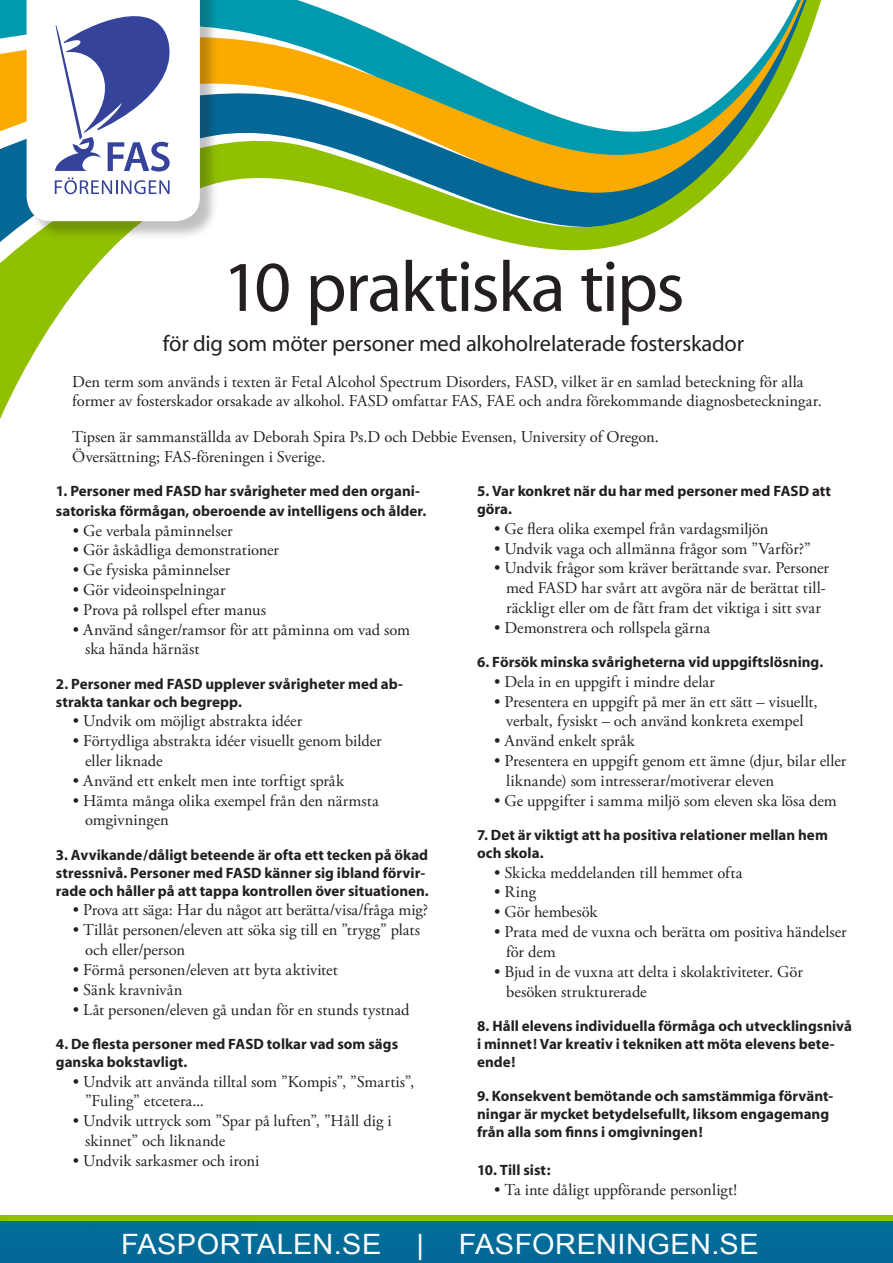
<style>
.page{position:relative;width:893px;height:1263px;background:#fff}
.page>*{position:absolute;margin:0;border:0;box-sizing:border-box;transform-origin:0 0}
.t1{font:72px "Myriad";letter-spacing:-.025em;color:#231f20}
.t2{font:28.05px "Arial";letter-spacing:.015em;color:#fff}
.t3{font:22.5px "Myriad";letter-spacing:-.01em;color:#231f20}
.Punktlista{font:16.5px/19.8px "Adobe Garamond Pro";color:#231f20}
.påstående{font:700 15px/18px "Myriad";color:#231f20}
</style>
<div class="page">
<svg style="left:0;top:0;width:822px;height:419px"></svg>
<div style="left:28px;top:0;width:192px;height:242px;background:#231f20;opacity:.28"></div>
<svg style="left:27px;top:0;width:173px;height:221px"></svg>
<img style="left:0;top:1215px;width:893px;height:48px">
<p class="t1" style="left:223px;top:251px;width:463px">10 praktiska tips</p>
<p class="t3" style="left:163px;top:332px;width:583px">för dig som möter personer med alkoholrelaterade fosterskador</p>
<p class="Punktlista" style="left:72px;top:372px;width:751px">Den term som används i texten är Fetal Alcohol Spectrum Disorders, FASD, vilket är en samlad beteckning för alla former av fosterskador orsakade av alkohol. FASD omfattar FAS, FAE och andra förekommande diagnosbeteckningar.</p>
<p class="Punktlista" style="left:72px;top:428px;width:588px">Tipsen är sammanställda av Deborah Spira Ps.D och Debbie Evensen, University of Oregon.</p>
<p class="Punktlista" style="left:72px;top:448px;width:255px">Översättning; FAS-föreningen i Sverige.</p>
<p class="påstående" style="left:56px;top:482px;width:372px;line-height:19.8px">1. Personer med FASD har svårigheter med den organi&shy;satoriska förmågan, oberoende av intelligens och ålder.</p>
<p class="Punktlista" style="left:73px;top:521px;width:161px">• Ge verbala påminnelser</p>
<p class="Punktlista" style="left:73px;top:541px;width:208px">• Gör åskådliga demonstrationer</p>
<p class="Punktlista" style="left:73px;top:561px;width:159px">• Ge fysiska påminnelser</p>
<p class="Punktlista" style="left:73px;top:580px;width:154px">• Gör videoinspelningar</p>
<p class="Punktlista" style="left:73px;top:600px;width:195px">• Prova på rollspel efter manus</p>
<p class="Punktlista" style="left:85px;top:620px;width:327px;text-indent:-12px">• Använd sånger/ramsor för att påminna om vad som ska hända härnäst</p>
<p class="påstående" style="left:56px;top:675px;width:348px">2. Personer med FASD upplever svårigheter med ab&shy;strakta tankar och begrepp.</p>
<p class="Punktlista" style="left:73px;top:712px;width:231px">• Undvik om möjligt abstrakta idéer</p>
<p class="Punktlista" style="left:73px;top:732px;width:310px">• Förtydliga abstrakta idéer visuellt genom bilder</p>
<p class="Punktlista" style="left:85px;top:751px;width:79px">eller liknade</p>
<p class="Punktlista" style="left:73px;top:771px;width:273px">• Använd ett enkelt men inte torftigt språk</p>
<p class="Punktlista" style="left:73px;top:791px;width:307px">• Hämta många olika exempel från den närmsta</p>
<p class="Punktlista" style="left:85px;top:811px;width:85px">omgivningen</p>
<p class="påstående" style="left:56px;top:846px;width:374px">3. Avvikande/dåligt beteende är ofta ett tecken på ökad stressnivå. Personer med FASD känner sig ibland förvir&shy;rade och håller på att tappa kontrollen över situationen.</p>
<p class="Punktlista" style="left:73px;top:901px;width:357px">• Prova att säga: Har du något att berätta/visa/fråga mig?</p>
<p class="Punktlista" style="left:73px;top:921px;width:349px">• Tillåt personen/eleven att söka sig till en ”trygg” plats</p>
<p class="Punktlista" style="left:85px;top:940px;width:101px">och eller/person</p>
<p class="Punktlista" style="left:73px;top:960px;width:266px">• Förmå personen/eleven att byta aktivitet</p>
<p class="Punktlista" style="left:73px;top:980px;width:111px">• Sänk kravnivån</p>
<p class="Punktlista" style="left:73px;top:1000px;width:338px">• Låt personen/eleven gå undan för en stunds tystnad</p>
<p class="påstående" style="left:56px;top:1035px;width:344px">4. De flesta personer med FASD tolkar vad som sägs ganska bokstavligt.</p>
<p class="Punktlista" style="left:73px;top:1072px;width:343px">• Undvik att använda tilltal som ”Kompis”, ”Smartis”,</p>
<p class="Punktlista" style="left:85px;top:1092px;width:120px">”Fuling” etcetera...</p>
<p class="Punktlista" style="left:73px;top:1111px;width:320px">• Undvik uttryck som ”Spar på luften”, ”Håll dig i</p>
<p class="Punktlista" style="left:85px;top:1131px;width:142px">skinnet” och liknande</p>
<p class="Punktlista" style="left:73px;top:1151px;width:188px">• Undvik sarkasmer och ironi</p>
<p class="påstående" style="left:477px;top:482px;width:355px">5. Var konkret när du har med personer med FASD att göra.</p>
<p class="Punktlista" style="left:494px;top:519px;width:276px">• Ge flera olika exempel från vardagsmiljön</p>
<p class="Punktlista" style="left:494px;top:539px;width:318px">• Undvik vaga och allmänna frågor som ”Varför?”</p>
<p class="Punktlista" style="left:494px;top:559px;width:336px">• Undvik frågor som kräver berättande svar. Personer</p>
<p class="Punktlista" style="left:506px;top:579px;width:321px">med FASD har svårt att avgöra när de berättat till-</p>
<p class="Punktlista" style="left:506px;top:598px;width:316px">räckligt eller om de fått fram det viktiga i sitt svar</p>
<p class="Punktlista" style="left:494px;top:618px;width:218px">• Demonstrera och rollspela gärna</p>
<p class="påstående" style="left:477px;top:653px;width:348px">6. Försök minska svårigheterna vid uppgiftslösning.</p>
<p class="Punktlista" style="left:494px;top:672px;width:222px">• Dela in en uppgift i mindre delar</p>
<p class="Punktlista" style="left:494px;top:692px;width:325px">• Presentera en uppgift på mer än ett sätt – visuellt,</p>
<p class="Punktlista" style="left:506px;top:712px;width:299px">verbalt, fysiskt – och använd konkreta exempel</p>
<p class="Punktlista" style="left:494px;top:732px;width:142px">• Använd enkelt språk</p>
<p class="Punktlista" style="left:494px;top:751px;width:354px">• Presentera en uppgift genom ett ämne (djur, bilar eller</p>
<p class="Punktlista" style="left:506px;top:771px;width:269px">liknande) som intresserar/motiverar eleven</p>
<p class="Punktlista" style="left:494px;top:791px;width:344px">• Ge uppgifter i samma miljö som eleven ska lösa dem</p>
<p class="påstående" style="left:477px;top:826px;width:352px">7. Det är viktigt att ha positiva relationer mellan hem och skola.</p>
<p class="Punktlista" style="left:494px;top:863px;width:250px">• Skicka meddelanden till hemmet ofta</p>
<p class="Punktlista" style="left:494px;top:883px;width:44px">• Ring</p>
<p class="Punktlista" style="left:494px;top:903px;width:105px">• Gör hembesök</p>
<p class="Punktlista" style="left:494px;top:922px;width:354px">• Prata med de vuxna och berätta om positiva händelser</p>
<p class="Punktlista" style="left:506px;top:942px;width:51px">för dem</p>
<p class="Punktlista" style="left:494px;top:962px;width:310px">• Bjud in de vuxna att delta i skolaktiviteter. Gör</p>
<p class="Punktlista" style="left:506px;top:982px;width:142px">besöken strukturerade</p>
<p class="påstående" style="left:477px;top:1017px;width:376px">8. Håll elevens individuella förmåga och utvecklingsnivå i minnet! Var kreativ i tekniken att möta elevens bete&shy;ende!</p>
<p class="påstående" style="left:477px;top:1087px;width:358px">9. Konsekvent bemötande och samstämmiga förvänt&shy;ningar är mycket betydelsefullt, liksom engagemang från alla som finns i omgivningen!</p>
<p class="påstående" style="left:477px;top:1161px;width:75px">10. Till sist:</p>
<p class="Punktlista" style="left:494px;top:1180px;width:244px">• Ta inte dåligt uppförande personligt!</p>
<p class="t2" style="left:121px;top:1224px;width:639px">FASPORTALEN.SE | FASFORENINGEN.SE</p>
</div>
